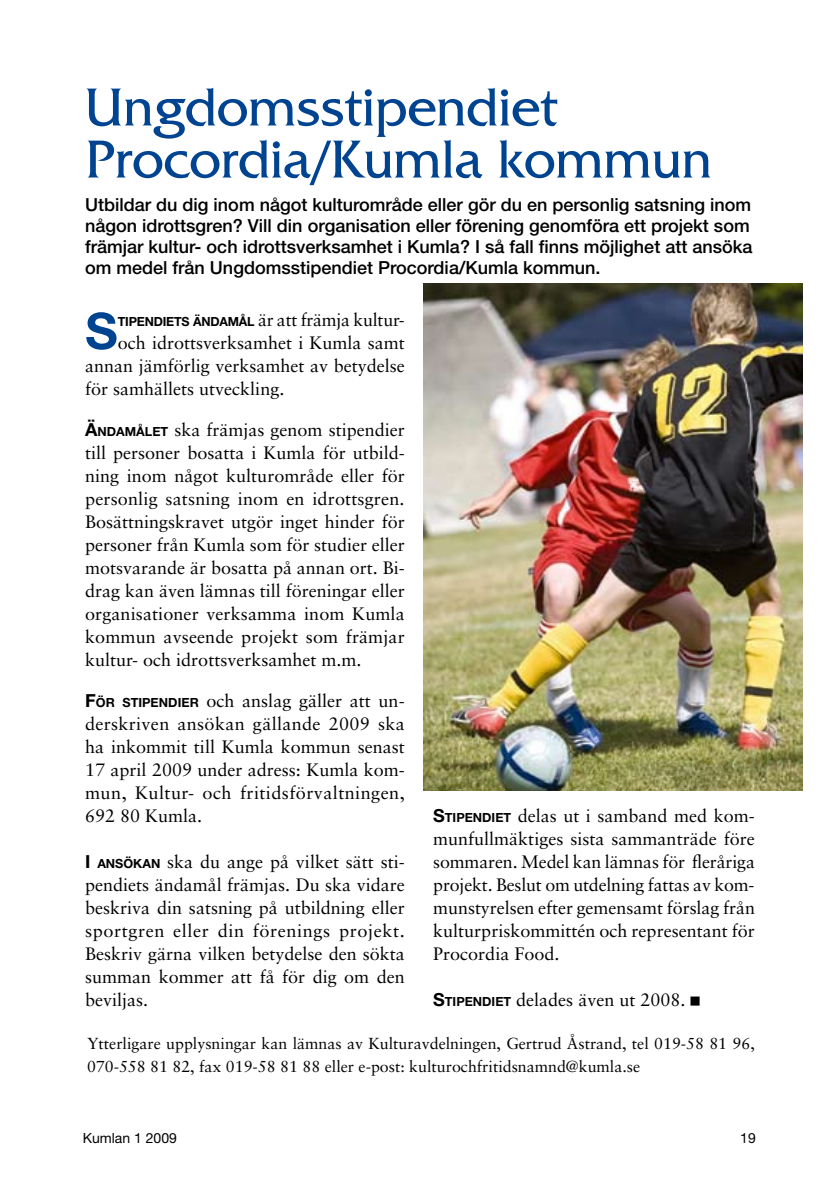
<style>
.page{position:relative;width:840px;height:1191px;background:#fff}
.page>*{position:absolute;margin:0;border:0;box-sizing:border-box;transform-origin:0 0}
.t1{font:56px/52px "Friz Quadrata";color:#004491}
.t2{font:700 50.2px "Helvetica Neue";color:#004491}
.t3{font:18px/23px "Sabon";color:#000;text-align:justify}
.t4{font:500 18px/21px "Helvetica Neue";color:#000}
.t5{font:16px/23px "Sabon";color:#000}
.t6{font:14px "Helvetica Neue";color:#000}
.s1{font-family:"Helvetica Neue";font-weight:700;font-size:12.6px}
.s2{font-family:"Helvetica Neue";font-weight:700}
</style>
<div class="page">
<div style="left:691px;top:997px;width:7px;height:7px;background:#000"></div>
<div style="left:690px;top:996px;width:9px;height:9px;border:2px solid #000"></div>
<img style="left:423px;top:283px;width:379px;height:508px">
<h1 class="t1" style="left:85px;top:81px;width:628px">Ungdomsstipendiet<br>Procordia/Kumla kommun</h1>
<p class="t4" style="left:85px;top:194px;width:668px">Utbildar du dig inom något kulturområde eller gör du en personlig satsning inom någon idrottsgren? Vill din organisation eller förening genomföra ett projekt som främjar kultur- och idrottsverksamhet i Kumla? I så fall finns möjlighet att ansöka om medel från Ungdomsstipendiet Procordia/Kumla kommun.</p>
<h2 class="t2" style="left:85px;top:300px;width:32px">S</h2>
<p class="t3" style="left:118px;top:308px;width:288px"><span class="s1">TIPENDIETS ÄNDAMÅL</span> är att främja kultur-</p>
<p class="t3" style="left:118px;top:331px;width:288px">och idrottsverksamhet i Kumla samt</p>
<p class="t3" style="left:85px;top:354px;width:321px">annan jämförlig verksamhet av betydelse</p>
<p class="t3" style="left:85px;top:377px;width:201px">för samhällets utveckling.</p>
<p class="t3" style="left:85px;top:418px;width:321px"><span class="s2">Ä</span><span class="s1">NDAMÅLET</span> ska främjas genom stipendier till personer bosatta i Kumla för utbild&shy;ning inom något kulturområde eller för personlig satsning inom en idrottsgren.<br>Bosättningskravet utgör inget hinder för personer från Kumla som för studier eller motsvarande är bosatta på annan ort. Bi&shy;drag kan även lämnas till föreningar eller organisationer verksamma inom Kumla kommun avseende projekt som främjar kultur- och idrottsverksamhet m.m.</p>
<p class="t3" style="left:85px;top:689px;width:321px"><span class="s2">F</span><span class="s1">ÖR STIPENDIER</span> och anslag gäller att un&shy;derskriven ansökan gällande 2009 ska ha inkommit till Kumla kommun senast 17 april 2009 under adress: Kumla kom&shy;mun, Kultur- och fritidsförvaltningen, 692 80 Kumla.</p>
<p class="t3" style="left:85px;top:850px;width:321px"><span class="s2">I</span> <span class="s1">ANSÖKAN</span> ska du ange på vilket sätt sti&shy;pendiets ändamål främjas. Du ska vidare beskriva din satsning på utbildning eller sportgren eller din förenings projekt.<br>Beskriv gärna vilken betydelse den sökta summan kommer att få för dig om den beviljas.</p>
<p class="t3" style="left:433px;top:803px;width:323px"><span class="s2">S</span><span class="s1">TIPENDIET</span> delas ut i samband med kom&shy;munfullmäktiges sista sammanträde före sommaren. Medel kan lämnas för fleråriga projekt. Beslut om utdelning fattas av kom&shy;munstyrelsen efter gemensamt förslag från kulturpriskommittén och representant för Procordia Food.</p>
<p class="t3" style="left:433px;top:987px;width:253px"><span class="s2">S</span><span class="s1">TIPENDIET</span> delades även ut 2008.</p>
<p class="t5" style="left:87px;top:1031px;width:669px">Ytterligare upplysningar kan lämnas av Kulturavdelningen, Gertrud Åstrand, tel 019-58 81 96,<br>070-558 81 82, fax 019-58 81 88 eller e-post: kulturochfritidsnamnd@kumla.se</p>
<p class="t6" style="left:83px;top:1129px;width:96px">Kumlan 1 2009</p>
<p class="t6" style="left:739px;top:1129px;width:17px">19</p>
</div>
